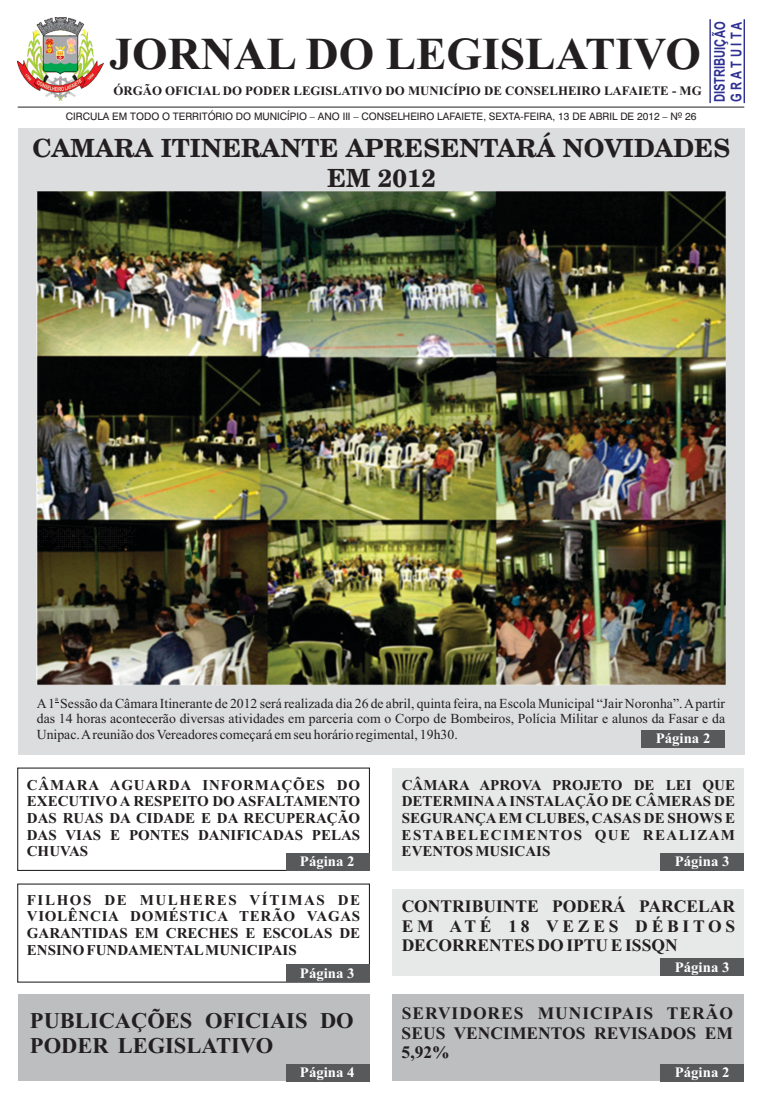
<style>
.page{position:relative;width:762px;height:1099px;background:#fff}
.page>*{position:absolute;margin:0;border:0;box-sizing:border-box;transform-origin:0 0}
.t1{font:700 45.62px "Times New Roman";color:#231f20}
.t2{font:700 25px/30.5px "Century Schoolbook BT";color:#231f20;text-align:center}
.t3{font:700 22.5px/24.9px "Times New Roman";color:#231f20}
.t4{font:700 17.5px/19.4px "Times New Roman";color:#231f20;text-align:justify}
.t5{font:700 15px/16.6px "Times New Roman";color:#231f20;text-align:justify}
.t6{font:700 14.88px/16.6px "Arial";color:#2e3092;scale:.75 1}
.t7{font:700 14.38px "Times New Roman";color:#fff}
.t8{font:13.75px/15.2px "Times New Roman";color:#231f20;text-align:justify}
.t9{font:700 12.88px "Times New Roman";color:#231f20}
.t10{font:10.25px "Swiss 721 BT";color:#231f20}
.t11{font:6.88px "Times New Roman";color:#231f20}
</style>
<div class="page">
<div style="left:392px;top:994px;width:352px;height:87px;background:#bcbec0"></div>
<div style="left:17px;top:767px;width:353px;height:104px;border:1px solid #231f20"></div>
<div style="left:392px;top:768px;width:352px;height:102px;background:#e7e8e8"></div>
<div style="left:392px;top:889px;width:352px;height:87px;background:#e7e8e8"></div>
<div style="left:18px;top:994px;width:351px;height:87px;background:#bcbec0"></div>
<div style="left:18px;top:128px;width:726px;height:627px;background:#dcddde"></div>
<img style="left:18px;top:18px;width:85px;height:82px">
<hr style="left:18px;top:107px;width:726px;height:1px;background:#231f20">
<hr style="left:709px;top:19px;width:2px;height:84px;background:#2e3092">
<hr style="left:743px;top:19px;width:2px;height:84px;background:#2e3092">
<div style="left:641px;top:730px;width:84px;height:17px;background:#58595b"></div>
<div style="left:285px;top:853px;width:84px;height:17px;background:#58595b"></div>
<div style="left:285px;top:964px;width:84px;height:18px;background:#58595b"></div>
<div style="left:285px;top:1063px;width:84px;height:18px;background:#58595b"></div>
<div style="left:660px;top:853px;width:84px;height:17px;background:#58595b"></div>
<div style="left:660px;top:958px;width:84px;height:18px;background:#58595b"></div>
<div style="left:660px;top:1063px;width:84px;height:18px;background:#58595b"></div>
<img style="left:37px;top:192px;width:688px;height:493px">
<p class="t6" style="left:713px;top:102px;width:109px;rotate:-90deg">DISTRIBUIÇÃO<br>GRATUITA</p>
<h2 class="t2" style="left:33px;top:135px;width:699px">CAMARA ITINERANTE APRESENTARÁ NOVIDADES<br>EM 2012</h2>
<h1 class="t1" style="left:109px;top:38px;width:593px">JORNAL DO LEGISLATIVO</h1>
<p class="t9" style="left:113px;top:86px;width:590px">ÓRGÃO OFICIAL DO PODER LEGISLATIVO DO MUNICÍPIO DE CONSELHEIRO LAFAIETE - MG</p>
<p class="t10" style="left:66px;top:112px;width:632px">CIRCULA EM TODO O TERRITÓRIO DO MUNICÍPIO – ANO III – CONSELHEIRO LAFAIETE, SEXTA-FEIRA, 13 DE ABRIL DE 2012 – Nº 26</p>
<p class="t11" style="left:55px;top:696px;width:5px">a</p>
<p class="t8" style="left:37px;top:697px;width:690px">A1 Sessão da Câmara Itinerante de 2012 será realizada dia 26 de abril, quinta feira, na Escola Municipal “Jair Noronha”. Apartir das 14 horas acontecerão diversas atividades em parceria com o Corpo de Bombeiros, Polícia Militar e alunos da Fasar e da Unipac. Areunião dos Vereadores começará em seu horário regimental, 19h30.</p>
<p class="t7" style="left:656px;top:733px;width:56px">Página 2</p>
<p class="t5" style="left:27px;top:778px;width:335px">CÂMARA AGUARDA INFORMAÇÕES DO EXECUTIVO A RESPEITO DO ASFALTAMENTO DAS RUAS DA CIDADE E DA RECUPERAÇÃO DAS VIAS E PONTES DANIFICADAS PELAS CHUVAS</p>
<p class="t5" style="left:402px;top:778px;width:335px">CÂMARA APROVA PROJETO DE LEI QUE DETERMINAA INSTALAÇÃO DE CÂMERAS DE SEGURANÇAEM CLUBES, CASAS DE SHOWS E ESTABELECIMENTOS QUE REALIZAM EVENTOS MUSICAIS</p>
<p class="t5" style="left:27px;top:893px;width:335px">FILHOS DE MULHERES VÍTIMAS DE VIOLÊNCIA DOMÉSTICA TERÃO VAGAS GARANTIDAS EM CRECHES E ESCOLAS DE ENSINO FUNDAMENTALMUNICIPAIS</p>
<p class="t4" style="left:402px;top:898px;width:335px">CONTRIBUINTE PODERÁ PARCELAR EM ATÉ 18 VEZES DÉBITOS DECORRENTES DO IPTU E ISSQN</p>
<p class="t7" style="left:300px;top:856px;width:56px">Página 2</p>
<p class="t7" style="left:675px;top:856px;width:56px">Página 3</p>
<p class="t7" style="left:300px;top:968px;width:56px">Página 3</p>
<h3 class="t3" style="left:30px;top:1010px;width:325px">PUBLICAÇÕES OFICIAIS DO<br>PODER LEGISLATIVO</h3>
<p class="t7" style="left:300px;top:1067px;width:56px">Página 4</p>
<p class="t7" style="left:675px;top:962px;width:56px">Página 3</p>
<p class="t4" style="left:402px;top:1005px;width:333px">SERVIDORES MUNICIPAIS TERÃO SEUS VENCIMENTOS REVISADOS EM 5,92%</p>
<p class="t7" style="left:675px;top:1067px;width:56px">Página 2</p>
</div>
